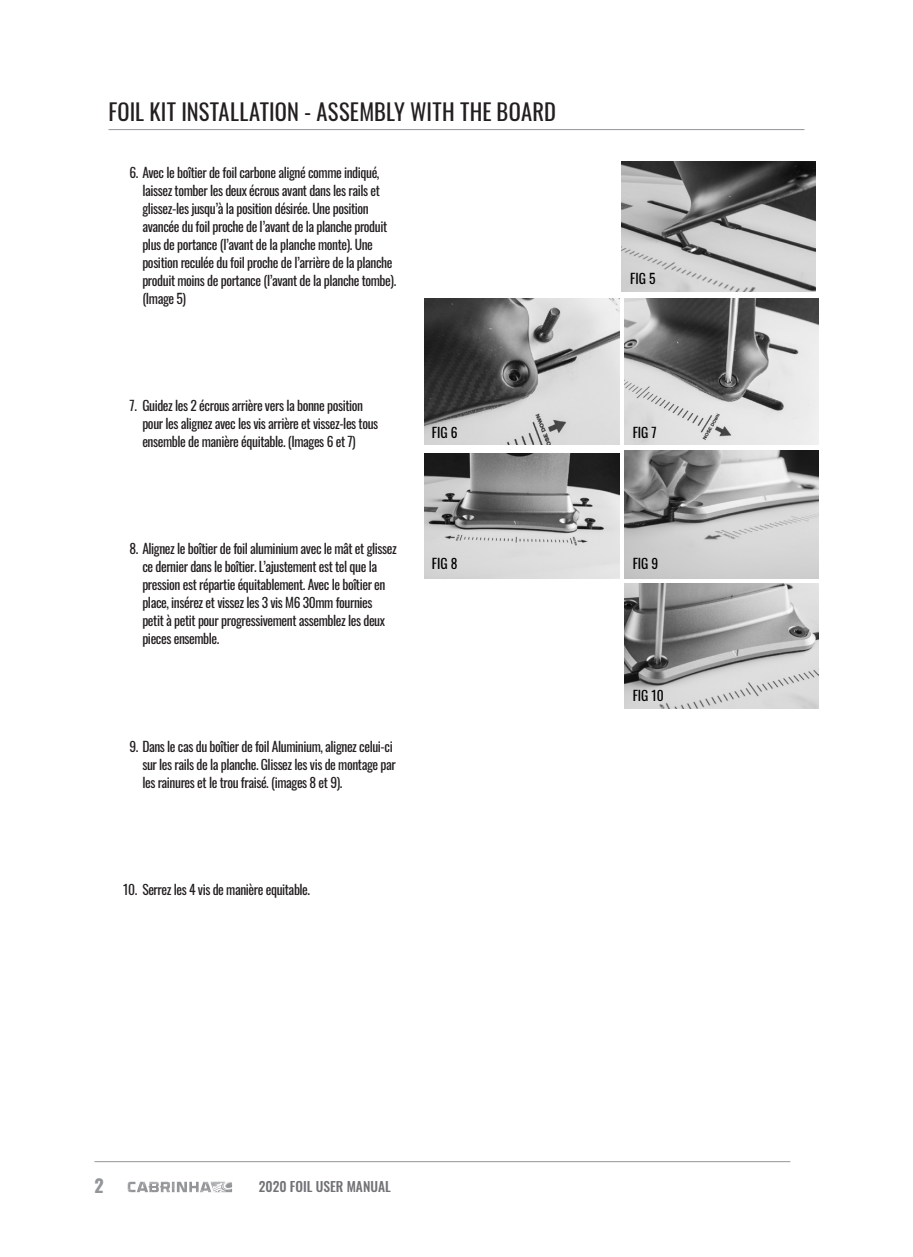
<style>
.page{position:relative;width:913px;height:1257px;background:#fff}
.page>*{position:absolute;margin:0;border:0;box-sizing:border-box;transform-origin:0 0}
.t1{font:22.5px "Oswald";letter-spacing:.01em;color:#231f20}
.t2{font:700 18px "Oswald";color:#939598}
.t3{font:13.5px/18px "Oswald";letter-spacing:-.03em;color:#231f20}
.t4{font:13.5px "Oswald";color:#000}
.t5{font:500 13.5px "Oswald";color:#717275}
</style>
<div class="page">
<hr style="left:108px;top:129px;width:696px;height:1px;background:#939598">
<hr style="left:94px;top:1161px;width:696px;height:1px;background:#939598">
<svg style="left:128px;top:1181px;width:104px;height:11px"></svg>
<img style="left:624px;top:450px;width:194px;height:128px">
<img style="left:424px;top:453px;width:194px;height:125px">
<img style="left:624px;top:583px;width:194px;height:125px">
<img style="left:624px;top:298px;width:194px;height:146px">
<img style="left:424px;top:298px;width:194px;height:146px">
<img style="left:621px;top:161px;width:194px;height:130px">
<p class="t1" style="left:108px;top:92px;width:449px">FOIL KIT INSTALLATION - ASSEMBLY WITH THE BOARD</p>
<p class="t3" style="left:142px;top:162px;width:255px;text-indent:-13px">6. Avec le boîtier de foil carbone aligné comme indiqué, laissez tomber les deux écrous avant dans les rails et glissez-les jusqu’à la position désirée. Une position avancée du foil proche de l’avant de la planche produit plus de portance (l’avant de la planche monte). Une position reculée du foil proche de l’arrière de la planche produit moins de portance (l’avant de la planche tombe). (Image 5)</p>
<p class="t4" style="left:629px;top:267px;width:27px">FIG 5</p>
<p class="t3" style="left:142px;top:395px;width:237px;text-indent:-13px">7. Guidez les 2 écrous arrière vers la bonne position pour les alignez avec les vis arrière et vissez-les tous ensemble de manière équitable. (Images 6 et 7)</p>
<p class="t4" style="left:431px;top:420px;width:27px">FIG 6</p>
<p class="t4" style="left:632px;top:420px;width:26px">FIG 7</p>
<p class="t3" style="left:142px;top:538px;width:256px;text-indent:-13px">8. Alignez le boîtier de foil aluminium avec le mât et glissez ce dernier dans le boîtier. L’ajustement est tel que la pression est répartie équitablement. Avec le boîtier en place, insérez et vissez les 3 vis M6 30mm fournies petit à petit pour progressivement assemblez les deux pieces ensemble.</p>
<p class="t4" style="left:431px;top:551px;width:27px">FIG 8</p>
<p class="t3" style="left:142px;top:736px;width:255px;text-indent:-13px">9. Dans le cas du boîtier de foil Aluminium, alignez celui-ci sur les rails de la planche. Glissez les vis de montage par les rainures et le trou fraisé. (images 8 et 9).</p>
<p class="t3" style="left:123px;top:879px;width:188px">10. Serrez les 4 vis de manière equitable.</p>
<p class="t4" style="left:632px;top:551px;width:27px">FIG 9</p>
<p class="t4" style="left:632px;top:683px;width:33px">FIG 10</p>
<h2 class="t2" style="left:94px;top:1176px;width:11px">2</h2>
<p class="t5" style="left:259px;top:1179px;width:133px">2020 FOIL USER MANUAL</p>
</div>
